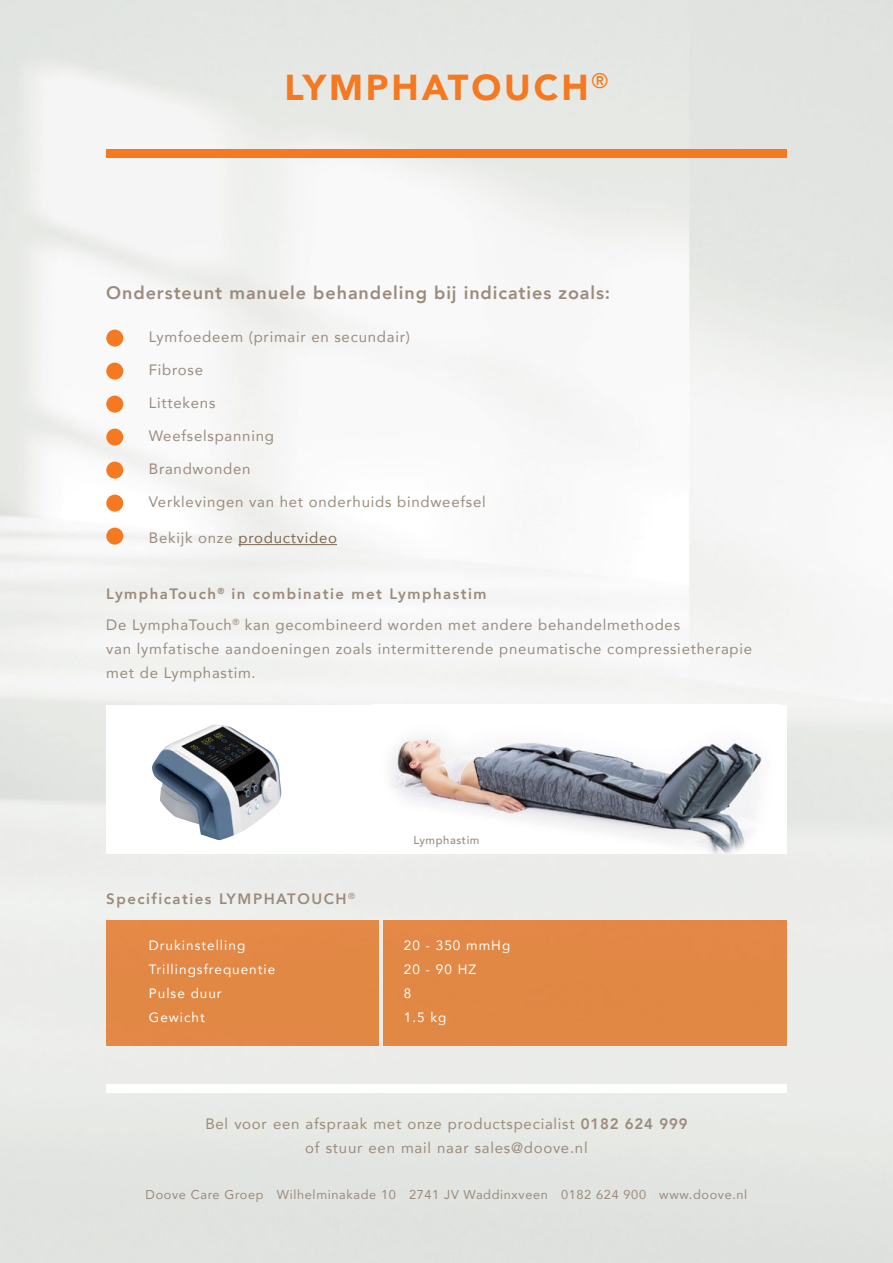
<style>
.page{position:relative;width:893px;height:1263px;background:#fff}
.page>*{position:absolute;margin:0;border:0;box-sizing:border-box;transform-origin:0 0}
.t1{font:900 36px "Avenir";letter-spacing:.08em;color:#f47920}
.t2{font:800 18px "Avenir";letter-spacing:.05em;color:#9a8b7d}
.t3{font:15px/24px "Avenir";letter-spacing:.05em;color:#9a8b7d}
.t4{font:800 15px "Avenir";letter-spacing:.1em;color:#9a8b7d}
.t5{font:15px "Avenir";letter-spacing:.05em;color:#7c6a55}
.t6{font:13.5px "Avenir";letter-spacing:.075em;color:#fff}
.t7{font:12.75px "Avenir";letter-spacing:.05em;color:#9a8b7d}
.t8{font:500 11.25px "Avenir";color:#9a8b7d}
.s1{color:#9a8b7d}
.s2{font-weight:800}
</style>
<div class="page">
<img style="left:0;top:0;width:893px;height:1263px">
<div style="left:106px;top:149px;width:681px;height:8px;background:#f47920"></div>
<div style="left:106px;top:1084px;width:681px;height:9px;background:#fff"></div>
<div style="left:106px;top:921px;width:272px;height:125px;background:#e18845"></div>
<div style="left:383px;top:921px;width:404px;height:125px;background:#e18845"></div>
<hr style="left:238px;top:544px;width:99px;height:1px;background:#7c6a55">
<div style="left:106px;top:330px;width:17px;height:17px;background:#f47920;border-radius:50%"></div>
<div style="left:106px;top:363px;width:17px;height:17px;background:#f47920;border-radius:50%"></div>
<div style="left:106px;top:396px;width:17px;height:17px;background:#f47920;border-radius:50%"></div>
<div style="left:106px;top:429px;width:17px;height:17px;background:#f47920;border-radius:50%"></div>
<div style="left:106px;top:462px;width:17px;height:17px;background:#f47920;border-radius:50%"></div>
<div style="left:106px;top:495px;width:17px;height:17px;background:#f47920;border-radius:50%"></div>
<div style="left:106px;top:528px;width:17px;height:17px;background:#f47920;border-radius:50%"></div>
<div style="left:106px;top:705px;width:681px;height:148px;background:#fff"></div>
<img style="left:391px;top:738px;width:371px;height:115px">
<img style="left:152px;top:725px;width:129px;height:115px">
<h1 class="t1" style="left:285px;top:56px;width:325px">LYMPHATOUCH<sup>®</sup></h1>
<p class="t2" style="left:106px;top:278px;width:505px">Ondersteunt manuele behandeling bij indicaties zoals:</p>
<p class="t3" style="left:149px;top:325px;width:263px">Lymfoedeem (primair en secundair)</p>
<p class="t3" style="left:149px;top:358px;width:56px">Fibrose</p>
<p class="t3" style="left:149px;top:391px;width:68px">Littekens</p>
<p class="t3" style="left:149px;top:424px;width:127px">Weefselspanning</p>
<p class="t3" style="left:149px;top:457px;width:103px">Brandwonden</p>
<p class="t3" style="left:149px;top:490px;width:338px">Verklevingen van het onderhuids bindweefsel</p>
<p class="t5" style="left:149px;top:526px;width:190px"><span class="s1">Bekijk onze</span> productvideo</p>
<p class="t3" style="left:106px;top:577px;width:575px;line-height:31.5px"><span class="s2">LymphaTouch</span><sup>®</sup> <span class="s2">in combinatie met Lymphastim<br></span>De LymphaTouch<sup>®</sup> kan gecombineerd worden met andere behandelmethodes</p>
<p class="t3" style="left:106px;top:637px;width:647px">van lymfatische aandoeningen zoals intermitterende pneumatische compressietherapie met de Lymphastim.</p>
<p class="t8" style="left:413px;top:830px;width:68px">Lymphastim</p>
<p class="t4" style="left:106px;top:887px;width:250px">Specificaties LYMPHATOUCH<sup>®</sup></p>
<p class="t6" style="left:149px;top:934px;width:98px">Drukinstelling</p>
<p class="t6" style="left:404px;top:934px;width:108px">20 - 350 mmHg</p>
<p class="t6" style="left:149px;top:958px;width:128px">Trillingsfrequentie</p>
<p class="t6" style="left:404px;top:958px;width:74px">20 - 90 HZ</p>
<p class="t6" style="left:149px;top:982px;width:74px">Pulse duur</p>
<p class="t6" style="left:404px;top:982px;width:9px">8</p>
<p class="t6" style="left:149px;top:1006px;width:58px">Gewicht</p>
<p class="t6" style="left:404px;top:1006px;width:44px">1.5 kg</p>
<p class="t3" style="left:205px;top:1111px;width:484px;text-align:center">Bel voor een afspraak met onze productspecialist <span class="s2">0182 624 999 </span>of stuur een mail naar sales@doove.nl</p>
<p class="t7" style="left:146px;top:1184px;width:603px">Doove Care Groep Wilhelminakade 10 2741 JV Waddinxveen 0182 624 900 www.doove.nl</p>
</div>
